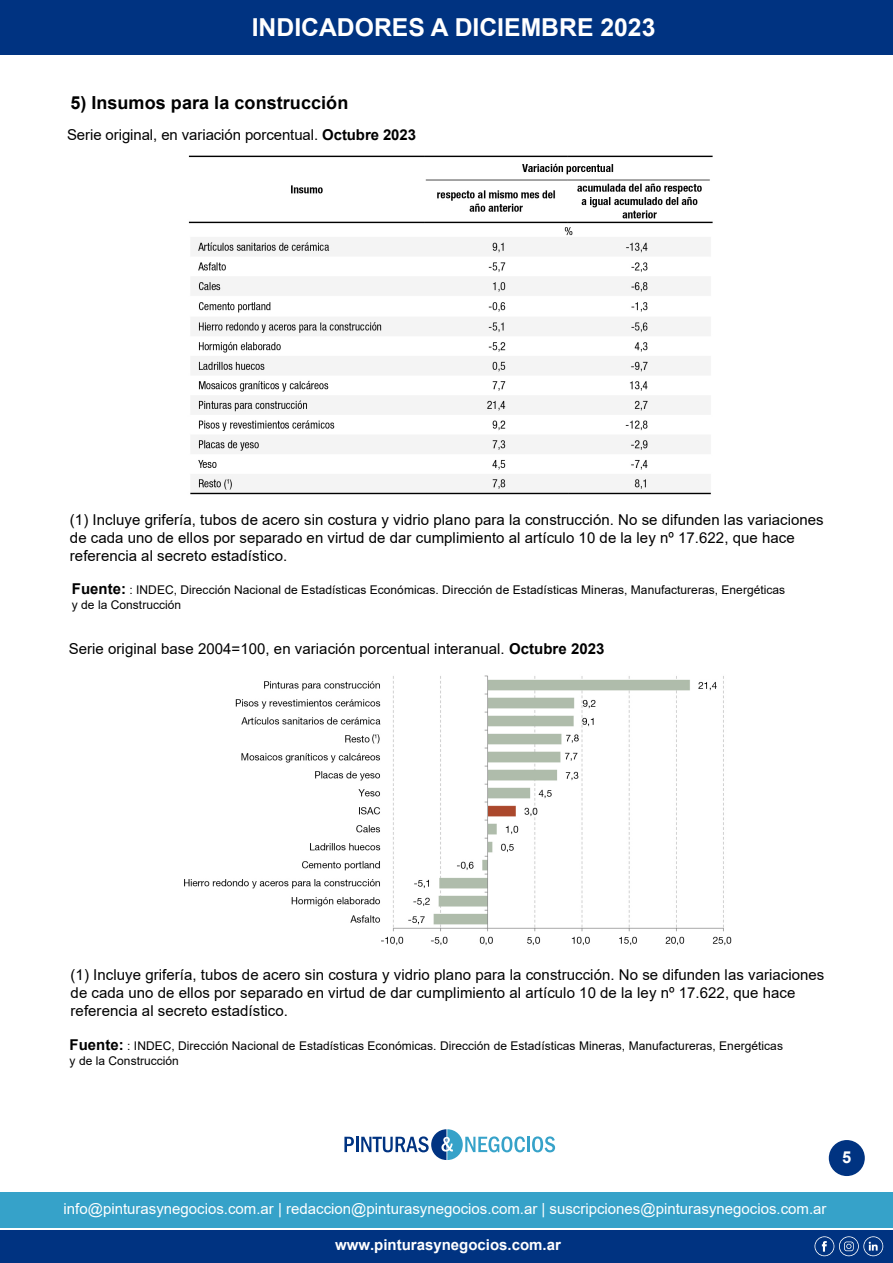
<style>
.page{position:relative;width:893px;height:1263px;background:#fff}
.page>*{position:absolute;margin:0;border:0;box-sizing:border-box;transform-origin:0 0}
.t1{font:700 24.75px "Arial";color:#fff}
.t2{font:700 18px "Arial";letter-spacing:.005em;color:#000}
.t3{font:700 16.5px "Arial";color:#fff}
.t4{font:15px/18px "Arial";letter-spacing:.005em;color:#000}
.t5{font:15px "Arial";color:#fff}
.t6{font:700 15px "Arial";color:#fff}
.t7{font:12px/14.4px "Arial";letter-spacing:.005em;color:#000}
.s1{font-weight:700}
.s2{font-weight:700;font-size:15px}
</style>
<div class="page">
<div style="left:0;top:0;width:893px;height:55px;background:#003381"></div>
<div style="left:0;top:1192px;width:893px;height:35px;background:#36a2c9"></div>
<div style="left:829px;top:1140px;width:36px;height:36px;background:#003381;border-radius:50%"></div>
<hr style="left:527px;top:1137px;width:3px;height:15px;background:#36a2c9">
<svg style="left:532px;top:1136px;width:23px;height:16px"></svg>
<svg style="left:344px;top:1129px;width:181px;height:31px"></svg>
<div style="left:1px;top:1230px;width:892px;height:33px;background:#003381"></div>
<svg style="left:815px;top:1236px;width:68px;height:20px"></svg>
<img style="left:188px;top:155px;width:525px;height:340px">
<img style="left:184px;top:675px;width:548px;height:271px">
<h1 class="t1" style="left:252px;top:10px;width:405px">INDICADORES A DICIEMBRE 2023</h1>
<p class="t2" style="left:70px;top:90px;width:279px">5) Insumos para la construcción</p>
<p class="t4" style="left:67px;top:126px;width:351px">Serie original, en variación porcentual. <span class="s1">Octubre 2023</span></p>
<p class="t4" style="left:70px;top:511px;width:755px">(1) Incluye grifería, tubos de acero sin costura y vidrio plano para la construcción. No se difunden las variaciones de cada uno de ellos por separado en virtud de dar cumplimiento al artículo 10 de la ley nº 17.622, que hace referencia al secreto estadístico.</p>
<p class="t7" style="left:72px;top:583px;width:715px"><span class="s2">Fuente:</span> : INDEC, Dirección Nacional de Estadísticas Económicas. Dirección de Estadísticas Mineras, Manufactureras, Energéticas y de la Construcción</p>
<p class="t4" style="left:69px;top:640px;width:537px">Serie original base 2004=100, en variación porcentual interanual. <span class="s1">Octubre 2023</span></p>
<p class="t4" style="left:71px;top:965px;width:755px">(1) Incluye grifería, tubos de acero sin costura y vidrio plano para la construcción. No se difunden las variaciones de cada uno de ellos por separado en virtud de dar cumplimiento al artículo 10 de la ley nº 17.622, que hace referencia al secreto estadístico.</p>
<p class="t7" style="left:70px;top:1039px;width:715px"><span class="s2">Fuente:</span> : INDEC, Dirección Nacional de Estadísticas Económicas. Dirección de Estadísticas Mineras, Manufactureras, Energéticas y de la Construcción</p>
<p class="t3" style="left:842px;top:1146px;width:11px">5</p>
<p class="t5" style="left:64px;top:1199px;width:764px">info@pinturasynegocios.com.ar | redaccion@pinturasynegocios.com.ar | suscripciones@pinturasynegocios.com.ar</p>
<p class="t6" style="left:335px;top:1234px;width:227px">www.pinturasynegocios.com.ar</p>
</div>
